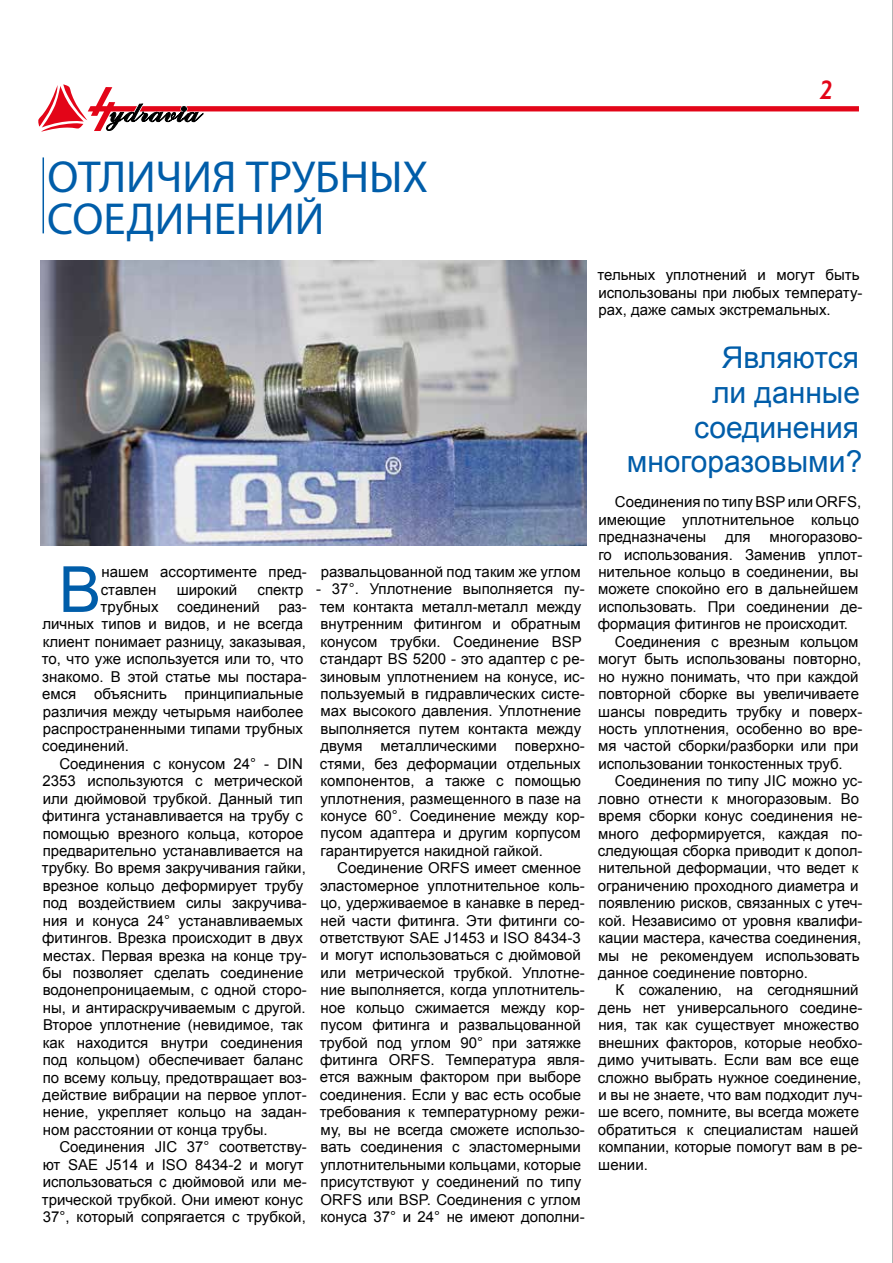
<style>
.page{position:relative;width:893px;height:1263px;background:#fff}
.page>*{position:absolute;margin:0;border:0;box-sizing:border-box;transform-origin:0 0}
.t1{font:63.75px "Arial";color:#005da9}
.t2{font:45px/42px "Myriad Pro";color:#005da9}
.t3{font:30px/34.8px "Arial";color:#005da9;text-align:right}
.t4{font:italic 600 27px "Gill Sans";color:#e30518}
.t5{font:15px/17.4px "Arial";color:#000}
</style>
<div class="page">
<svg style="left:38px;top:84px;width:821px;height:48px"></svg>
<hr style="left:892px;top:0;width:1px;height:1263px;background:#9d9d9c">
<hr style="left:43px;top:157px;width:1px;height:76px;background:#005da9">
<img style="left:41px;top:260px;width:545px;height:285px">
<h3 class="t4" style="left:819px;top:74px;width:16px">2</h3>
<h2 class="t2" style="left:47px;top:155px;width:383px">ОТЛИЧИЯ ТРУБНЫХ<br>СОЕДИНЕНИЙ</h2>
<h1 class="t1" style="left:59px;top:548px;width:44px">В</h1>
<p class="t5" style="left:101px;top:563px;width:208px">нашем ассортименте пред&shy;ставлен</p>
<p class="t5" style="left:177px;top:581px;width:62px">широкий</p>
<p class="t5" style="left:258px;top:581px;width:47px">спектр</p>
<p class="t5" style="left:101px;top:598px;width:208px">трубных соединений раз-</p>
<p class="t5" style="left:42px;top:615px;width:262px">личных типов и видов, и не всегда</p>
<p class="t5" style="left:43px;top:633px;width:265px">клиент понимает разницу, заказывая,</p>
<p class="t5" style="left:42px;top:650px;width:263px">то, что уже используется или то, что</p>
<p class="t5" style="left:42px;top:668px;width:266px">знакомо. В этой статье мы постара-</p>
<p class="t5" style="left:42px;top:685px;width:263px">емся объяснить принципиальные</p>
<p class="t5" style="left:43px;top:703px;width:262px">различия между четырьмя наиболее</p>
<p class="t5" style="left:43px;top:720px;width:261px">распространенными типами трубных</p>
<p class="t5" style="left:42px;top:737px;width:88px">соединений.</p>
<p class="t5" style="left:59px;top:755px;width:245px">Соединения с конусом 24° - DIN</p>
<p class="t5" style="left:43px;top:772px;width:262px">2353 используются с метрической</p>
<p class="t5" style="left:43px;top:790px;width:262px">или дюймовой трубкой. Данный тип</p>
<p class="t5" style="left:42px;top:807px;width:262px">фитинга устанавливается на трубу с</p>
<p class="t5" style="left:43px;top:825px;width:262px">помощью врезного кольца, которое</p>
<p class="t5" style="left:43px;top:842px;width:262px">предварительно устанавливается на</p>
<p class="t5" style="left:42px;top:859px;width:265px">трубку. Во время закручивания гайки,</p>
<p class="t5" style="left:43px;top:877px;width:262px">врезное кольцо деформирует трубу</p>
<p class="t5" style="left:43px;top:894px;width:266px">под воздействием силы закручива-</p>
<p class="t5" style="left:43px;top:912px;width:262px">ния и конуса 24° устанавливаемых</p>
<p class="t5" style="left:42px;top:929px;width:262px">фитингов. Врезка происходит в двух</p>
<p class="t5" style="left:43px;top:947px;width:266px">местах. Первая врезка на конце тру-</p>
<p class="t5" style="left:43px;top:964px;width:262px">бы позволяет сделать соединение</p>
<p class="t5" style="left:43px;top:982px;width:266px">водонепроницаемым, с одной сторо-</p>
<p class="t5" style="left:43px;top:999px;width:265px">ны, и антираскручиваемым с другой.</p>
<p class="t5" style="left:43px;top:1016px;width:261px">Второе уплотнение (невидимое, так</p>
<p class="t5" style="left:43px;top:1034px;width:262px">как находится внутри соединения</p>
<p class="t5" style="left:43px;top:1051px;width:262px">под кольцом) обеспечивает баланс</p>
<p class="t5" style="left:43px;top:1069px;width:266px">по всему кольцу, предотвращает воз-</p>
<p class="t5" style="left:43px;top:1086px;width:266px">действие вибрации на первое уплот-</p>
<p class="t5" style="left:43px;top:1104px;width:266px">нение, укрепляет кольцо на задан-</p>
<p class="t5" style="left:43px;top:1121px;width:226px">ном расстоянии от конца трубы.</p>
<p class="t5" style="left:59px;top:1138px;width:249px">Соединения JIC 37° соответству-</p>
<p class="t5" style="left:43px;top:1156px;width:263px">ют SAE J514 и ISO 8434-2 и могут</p>
<p class="t5" style="left:43px;top:1173px;width:266px">использоваться с дюймовой или ме-</p>
<p class="t5" style="left:42px;top:1191px;width:263px">трической трубкой. Они имеют конус</p>
<p class="t5" style="left:43px;top:1208px;width:265px">37°, который сопрягается с трубкой,</p>
<p class="t5" style="left:321px;top:563px;width:262px">развальцованной под таким же углом</p>
<p class="t5" style="left:316px;top:580px;width:270px">- 37°. Уплотнение выполняется пу&shy;тем контакта металл-металл между внутренним фитингом и обратным конусом трубки. Соединение BSP стандарт BS 5200 - это адаптер с ре&shy;зиновым уплотнением на конусе, ис&shy;пользуемый в гидравлических систе&shy;мах высокого давления. Уплотнение выполняется путем контакта между двумя металлическими поверхно&shy;стями, без деформации отдельных компонентов, а также с помощью уплотнения, размещенного в пазе на конусе 60°. Соединение между кор&shy;пусом адаптера и другим корпусом гарантируется накидной гайкой.</p>
<p class="t5" style="left:320px;top:859px;width:266px;text-indent:17px">Соединение ORFS имеет сменное эластомерное уплотнительное коль&shy;цо, удерживаемое в канавке в перед&shy;ней части фитинга. Эти фитинги со&shy;ответствуют SAE J1453 и ISO 8434-3 и могут использоваться с дюймовой или метрической трубкой. Уплотне&shy;ние выполняется, когда уплотнитель&shy;ное кольцо сжимается между кор&shy;пусом фитинга и развальцованной трубой под углом 90° при затяжке фитинга ORFS. Температура явля&shy;ется важным фактором при выборе соединения. Если у вас есть особые требования к температурному режи&shy;му, вы не всегда сможете использо&shy;вать соединения с эластомерными уплотнительными кольцами, которые присутствуют у соединений по типу ORFS или BSP. Соединения с углом конуса 37° и 24° не имеют дополни-</p>
<p class="t5" style="left:597px;top:267px;width:266px">тельных уплотнений и могут быть использованы при любых температу&shy;рах, даже самых экстремальных.</p>
<h3 class="t3" style="left:627px;top:340px;width:237px">Являются<br>ли данные соединения многоразовыми?</h3>
<p class="t5" style="left:615px;top:493px;width:248px">Соединения по типу BSP или ORFS,</p>
<p class="t5" style="left:598px;top:511px;width:262px">имеющие уплотнительное кольцо</p>
<p class="t5" style="left:598px;top:528px;width:266px">предназначены для многоразово-</p>
<p class="t5" style="left:598px;top:546px;width:266px">го использования. Заменив уплот-</p>
<p class="t5" style="left:598px;top:563px;width:262px">нительное кольцо в соединении, вы</p>
<p class="t5" style="left:598px;top:581px;width:262px">можете спокойно его в дальнейшем</p>
<p class="t5" style="left:598px;top:598px;width:266px">использовать. При соединении де-</p>
<p class="t5" style="left:598px;top:615px;width:252px">формация фитингов не происходит.</p>
<p class="t5" style="left:615px;top:633px;width:245px">Соединения с врезным кольцом</p>
<p class="t5" style="left:598px;top:650px;width:265px">могут быть использованы повторно,</p>
<p class="t5" style="left:598px;top:668px;width:262px">но нужно понимать, что при каждой</p>
<p class="t5" style="left:598px;top:685px;width:262px">повторной сборке вы увеличиваете</p>
<p class="t5" style="left:598px;top:703px;width:266px">шансы повредить трубку и поверх-</p>
<p class="t5" style="left:598px;top:720px;width:266px">ность уплотнения, особенно во вре-</p>
<p class="t5" style="left:598px;top:737px;width:262px">мя частой сборки/разборки или при</p>
<p class="t5" style="left:598px;top:755px;width:246px">использовании тонкостенных труб.</p>
<p class="t5" style="left:615px;top:772px;width:249px">Соединения по типу JIC можно ус-</p>
<p class="t5" style="left:598px;top:790px;width:263px">ловно отнести к многоразовым. Во</p>
<p class="t5" style="left:598px;top:807px;width:266px">время сборки конус соединения не-</p>
<p class="t5" style="left:598px;top:825px;width:266px">много деформируется, каждая по-</p>
<p class="t5" style="left:598px;top:842px;width:266px">следующая сборка приводит к допол-</p>
<p class="t5" style="left:598px;top:859px;width:262px">нительной деформации, что ведет к</p>
<p class="t5" style="left:598px;top:877px;width:262px">ограничению проходного диаметра и</p>
<p class="t5" style="left:598px;top:894px;width:266px">появлению рисков, связанных с утеч-</p>
<p class="t5" style="left:598px;top:912px;width:266px">кой. Независимо от уровня квалифи-</p>
<p class="t5" style="left:598px;top:929px;width:265px">кации мастера, качества соединения,</p>
<p class="t5" style="left:598px;top:947px;width:263px">мы не рекомендуем использовать</p>
<p class="t5" style="left:598px;top:964px;width:211px">данное соединение повторно.</p>
<p class="t5" style="left:616px;top:981px;width:245px">К сожалению, на сегодняшний</p>
<p class="t5" style="left:598px;top:999px;width:266px">день нет универсального соедине-</p>
<p class="t5" style="left:598px;top:1016px;width:262px">ния, так как существует множество</p>
<p class="t5" style="left:598px;top:1034px;width:266px">внешних факторов, которые необхо-</p>
<p class="t5" style="left:598px;top:1051px;width:262px">димо учитывать. Если вам все еще</p>
<p class="t5" style="left:598px;top:1069px;width:265px">сложно выбрать нужное соединение,</p>
<p class="t5" style="left:598px;top:1086px;width:266px">и вы не знаете, что вам подходит луч-</p>
<p class="t5" style="left:598px;top:1103px;width:262px">ше всего, помните, вы всегда можете</p>
<p class="t5" style="left:598px;top:1121px;width:262px">обратиться к специалистам нашей</p>
<p class="t5" style="left:598px;top:1138px;width:266px">компании, которые помогут вам в ре-</p>
<p class="t5" style="left:598px;top:1156px;width:51px">шении.</p>
</div>
